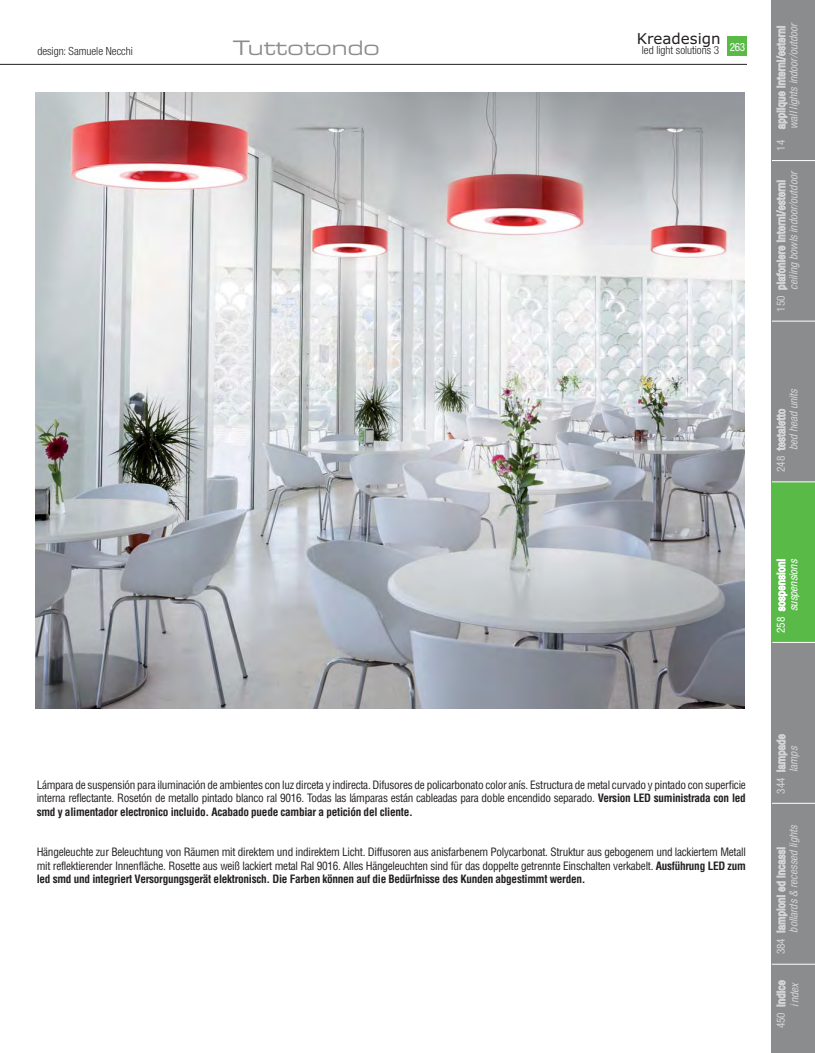
<style>
.page{position:relative;width:815px;height:1053px;background:#fff}
.page>*{position:absolute;margin:0;border:0;box-sizing:border-box;transform-origin:0 0}
.t1{font:20px "Eurostile Extended Two";color:#8a8c8e}
.t2{font:15px "Verdana";color:#231f20}
.t3{font:condensed 11.25px/13.5px "Helvetica LT";letter-spacing:-.025em;color:#231f20;text-align:justify}
.t4{font:condensed 11.25px "Helvetica Neue";letter-spacing:.03em;color:#d1d3d4}
.t5{font:italic condensed 11.25px "Helvetica Neue";color:#d1d3d4}
.t6{font:300 condensed 11.25px "Helvetica Neue";color:#231f20}
.t7{font:condensed 11.25px "Helvetica Neue";letter-spacing:.03em;color:#fff}
.t8{font:italic condensed 11.25px "Helvetica Neue";color:#fff}
.s1{font-weight:700}
</style>
<div class="page">
<img style="left:35px;top:92px;width:709px;height:616px">
<div style="left:728px;top:36px;width:19px;height:19px;background:#59ba48"></div>
<div style="left:772px;top:803px;width:43px;height:160px;background:#8a8c8e"></div>
<div style="left:772px;top:642px;width:43px;height:161px;background:#8a8c8e"></div>
<div style="left:772px;top:482px;width:43px;height:160px;background:#59ba48"></div>
<div style="left:772px;top:321px;width:43px;height:161px;background:#8a8c8e"></div>
<div style="left:772px;top:161px;width:43px;height:160px;background:#8a8c8e"></div>
<div style="left:772px;top:0;width:43px;height:160px;background:#8a8c8e"></div>
<div style="left:772px;top:964px;width:43px;height:88px;background:#8a8c8e"></div>
<hr style="left:772px;top:642px;width:43px;height:1px;background:#fff">
<hr style="left:772px;top:481px;width:43px;height:1px;background:#fff">
<hr style="left:772px;top:321px;width:43px;height:1px;background:#fff">
<hr style="left:772px;top:802px;width:43px;height:1px;background:#fff">
<hr style="left:0;top:64px;width:747px;height:1px;background:#231f20">
<p class="t6" style="left:37px;top:47px;width:97px">design: Samuele Necchi</p>
<h1 class="t1" style="left:233px;top:40px;width:148px">Tuttotondo</h1>
<h2 class="t2" style="left:637px;top:32px;width:85px">Kreadesign</h2>
<p class="t6" style="left:642px;top:46px;width:79px">led light solutions 3</p>
<p class="t7" style="left:730px;top:43px;width:17px">263</p>
<p class="t4" style="left:777px;top:151px;width:127px;rotate:-90deg">14 applique interni/esterni</p>
<p class="t5" style="left:789px;top:129px;width:109px;rotate:-90deg">wall lig hts indoor/outdoor</p>
<p class="t4" style="left:777px;top:311px;width:133px;rotate:-90deg">150 plafoniere interni/esterni</p>
<p class="t5" style="left:789px;top:290px;width:121px;rotate:-90deg">ceiling bowls indoor/outdoor</p>
<p class="t5" style="left:789px;top:450px;width:65px;rotate:-90deg">bed head units</p>
<p class="t4" style="left:777px;top:472px;width:65px;rotate:-90deg">248 testaletto</p>
<p class="t7" style="left:777px;top:633px;width:75px;rotate:-90deg">258 sospensioni</p>
<p class="t8" style="left:789px;top:611px;width:55px;rotate:-90deg">suspensions</p>
<p class="t3" style="left:37px;top:778px;width:711px">Lámpara de suspensión para iluminación de ambientes con luz dirceta y indirecta. Difusores de policarbonato color anís. Estructura de metal curvado y pintado con superficie interna reflectante. Rosetón de metallo pintado blanco ral 9016. Todas las lámparas están cableadas para doble encendido separado. <span class="s1">Version LED suministrada con led smd y alimentador electronico incluido. Acabado puede cambiar a petición del cliente.</span></p>
<p class="t3" style="left:37px;top:846px;width:711px">Hängeleuchte zur Beleuchtung von Räumen mit direktem und indirektem Licht. Diffusoren aus anisfarbenem Polycarbonat. Struktur aus gebogenem und lackiertem Metall mit reflektierender Innenfläche. Rosette aus weiß lackiert metal Ral 9016. Alles Hängeleuchten sind für das doppelte getrennte Einschalten verkabelt. <span class="s1">Ausführung LED zum led smd und integriert Versorgungsgerät elektronisch. Die Farben können auf die Bedürfnisse des Kunden abgestimmt werden.</span></p>
<p class="t4" style="left:777px;top:793px;width:61px;rotate:-90deg">344 lampade</p>
<p class="t5" style="left:789px;top:772px;width:29px;rotate:-90deg">lamps</p>
<p class="t5" style="left:789px;top:932px;width:111px;rotate:-90deg">bollards &amp; recessed lig hts</p>
<p class="t4" style="left:777px;top:954px;width:109px;rotate:-90deg">384 lampioni ed incassi</p>
<p class="t4" style="left:777px;top:1028px;width:50px;rotate:-90deg">450 indice</p>
<p class="t5" style="left:790px;top:1006px;width:27px;rotate:-90deg">i ndex</p>
</div>
